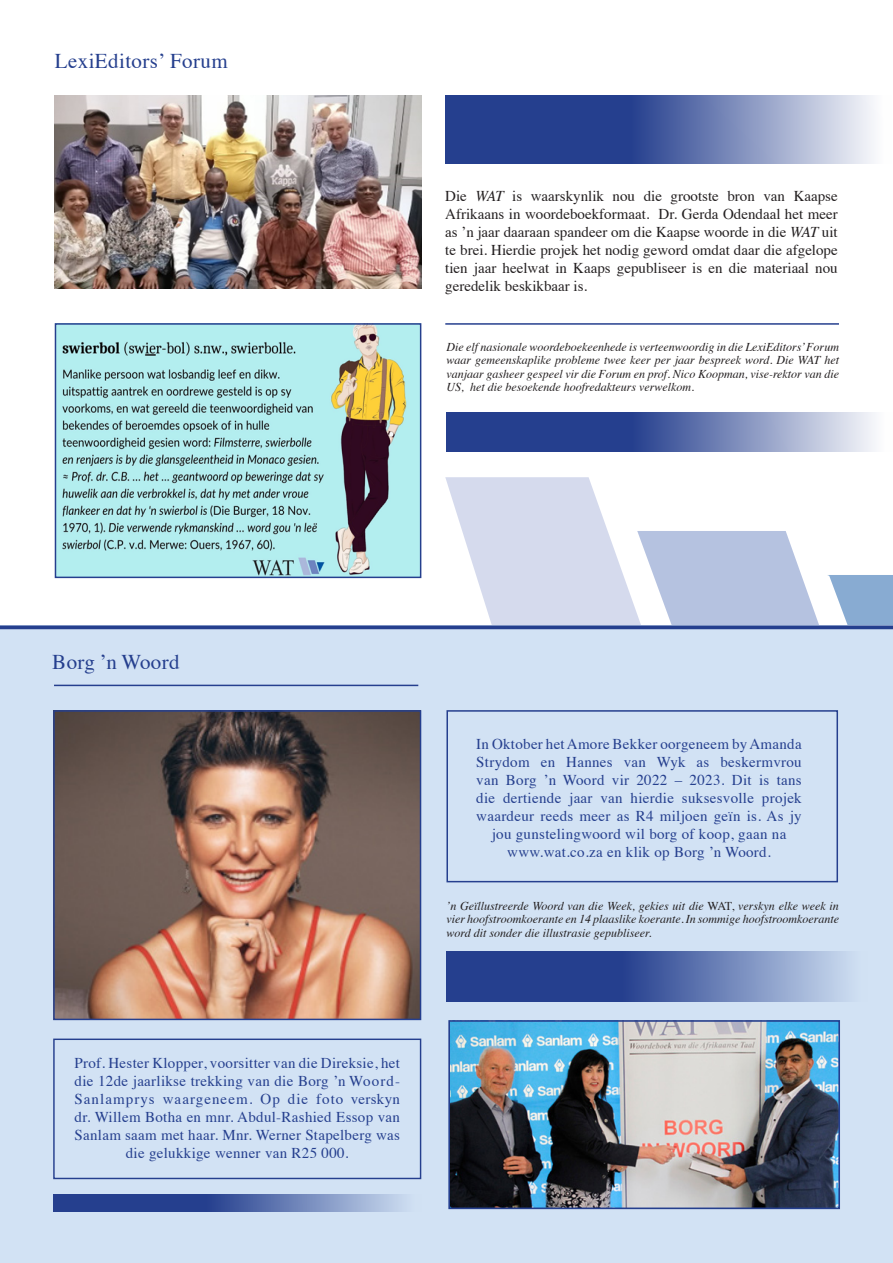
<style>
.page{position:relative;width:893px;height:1263px;background:#fff}
.page>*{position:absolute;margin:0;border:0;box-sizing:border-box;transform-origin:0 0}
.t1{font:21px "Times";letter-spacing:.02em;color:#253f8e}
.t2{font:15px/18px "Times";letter-spacing:.02em;color:#253f8e;text-align:center}
.t3{font:15px/18px "Times";color:#231f20;text-align:justify}
.t4{font:italic 12px/13.5px "Times";color:#231f20;text-align:justify}
.s1{font-style:italic}
.s2{font-style:normal}
</style>
<div class="page">
<svg style="left:445px;top:477px;width:178px;height:98px;fill:#d5daed"></svg>
<svg style="left:637px;top:531px;width:165px;height:44px;background:#bcc8e3"></svg>
<div style="left:0;top:625px;width:893px;height:638px;background:#d2e2f4"></div>
<img style="left:54px;top:96px;width:367px;height:193px">
<img style="left:58px;top:326px;width:360px;height:249px">
<div style="left:55px;top:323px;width:366px;height:255px;border:2px solid #253f8e"></div>
<img style="left:56px;top:741px;width:362px;height:276px">
<div style="left:53px;top:710px;width:368px;height:310px;border:2px solid #253f8e"></div>
<img style="left:451px;top:1023px;width:386px;height:183px">
<div style="left:448px;top:1020px;width:392px;height:189px;border:2px solid #253f8e"></div>
<hr style="left:445px;top:323px;width:394px;height:2px;background:#253f8e">
<div style="left:446px;top:710px;width:392px;height:172px;border:2px solid #253f8e"></div>
<div style="left:53px;top:1038px;width:368px;height:141px;border:1px solid #253f8e"></div>
<svg style="left:445px;top:96px;width:429px;height:68px;background:#5f72ac"></svg>
<svg style="left:446px;top:952px;width:403px;height:50px;background:#526aa8"></svg>
<svg style="left:446px;top:412px;width:429px;height:40px;background:#5f72ac"></svg>
<svg style="left:53px;top:1194px;width:351px;height:18px;background:#526aa8"></svg>
<svg style="left:0;top:575px;width:893px;height:166px"></svg>
<p class="t1" style="left:55px;top:41px;width:175px">LexiEditors’ Forum</p>
<p class="t3" style="left:445px;top:186px;width:394px">Die <span class="s1">WAT</span> is waarskynlik nou die grootste bron van Kaapse Afrikaans in woordeboekformaat. Dr. Gerda Odendaal het meer as ’n jaar daaraan spandeer om die Kaapse woorde in die <span class="s1">WAT</span> uit te brei. Hierdie projek het nodig geword omdat daar die afgelope tien jaar heelwat in Kaaps gepubliseer is en die materiaal nou geredelik beskikbaar is.</p>
<p class="t4" style="left:446px;top:339px;width:394px">Die elf nasionale woordeboekeenhede is verteenwoordig in die LexiEditors’ Forum waar gemeenskaplike probleme twee keer per jaar bespreek word. Die WAT het vanjaar gasheer gespeel vir die Forum en prof. Nico Koopman, vise-rektor van die US, het die besoekende hoofredakteurs verwelkom.</p>
<p class="t1" style="left:52px;top:642px;width:129px">Borg ’n Woord</p>
<p class="t2" style="left:476px;top:734px;width:327px">In Oktober het Amore Bekker oorgeneem by Amanda Strydom en Hannes van Wyk as beskermvrou van Borg ’n Woord vir 2022 – 2023. Dit is tans die dertiende jaar van hierdie suksesvolle projek waardeur reeds meer as R4 miljoen geïn is. As jy jou gunstelingwoord wil borg of koop, gaan na</p>
<p class="t2" style="left:507px;top:842px;width:265px">www.wat.co.za en klik op Borg ’n Woord.</p>
<p class="t4" style="left:446px;top:898px;width:394px">’n Geïllustreerde Woord van die Week, gekies uit die <span class="s2">WAT,</span> verskyn elke week in vier hoofstroomkoerante en 14 plaaslike koerante. In sommige hoofstroomkoerante word dit sonder die illustrasie gepubliseer.</p>
<p class="t2" style="left:75px;top:1053px;width:327px">Prof. Hester Klopper, voorsitter van die Direksie, het die 12de jaarlikse trekking van die Borg ’n Woord-Sanlamprys waargeneem. Op die foto verskyn dr. Willem Botha en mnr. Abdul-Rashied Essop van Sanlam saam met haar. Mnr. Werner Stapelberg was die gelukkige wenner van R25 000.</p>
</div>
